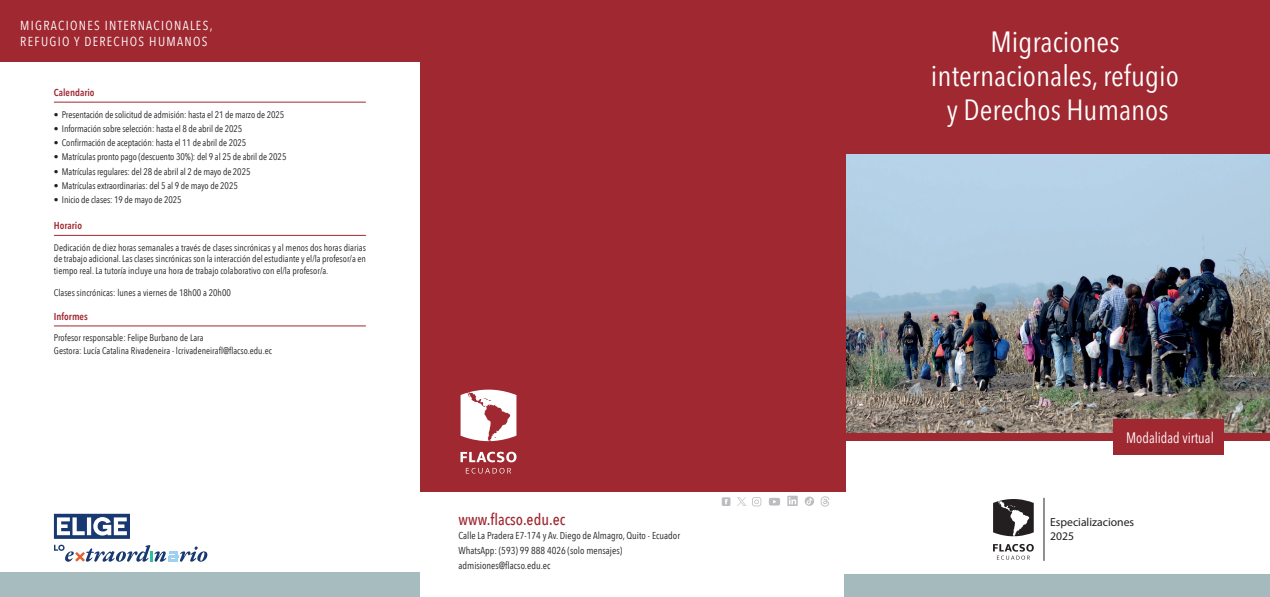
<style>
.page{position:relative;width:1270px;height:597px;background:#fff}
.page>*{position:absolute;margin:0;border:0;box-sizing:border-box;transform-origin:0 0}
.t1{font:29px/34px "Avenir Next Condensed";color:#fff;text-align:center}
.t2{font:500 16px "Avenir Next Condensed";color:#9f2831}
.t3{font:15px "Avenir Next Condensed";color:#fff;scale:.94 1}
.t4{font:13px "Avenir Next Condensed";letter-spacing:.1em;color:#fff}
.t5{font:11.7px/14px "Myriad Pro";color:#231f20}
.t6{font:10px "Avenir Next Condensed";color:#231f20}
.Titulo-1{font:600 10px "Avenir Next Condensed";color:#9f2831}
.texto_principal{font:9.5px/11.4px "Avenir Next Condensed";letter-spacing:-.01em;color:#231f20;text-align:justify}
</style>
<div class="page">
<img style="left:846px;top:153px;width:423px;height:280px">
<div style="left:844px;top:574px;width:425px;height:22px;background:#a4babd"></div>
<svg style="left:993px;top:499px;width:40px;height:37px"></svg>
<svg style="left:993px;top:544px;width:40px;height:15px"></svg>
<hr style="left:1043px;top:497px;width:1px;height:63px;background:#231f20">
<div style="left:844px;top:0;width:425px;height:153px;background:#9f2831"></div>
<div style="left:844px;top:433px;width:425px;height:8px;background:#9f2831"></div>
<div style="left:1113px;top:419px;width:110px;height:35px;background:#9f2831"></div>
<hr style="left:54px;top:102px;width:312px;height:1px;background:#9f2831">
<hr style="left:54px;top:235px;width:312px;height:1px;background:#9f2831">
<hr style="left:54px;top:325px;width:312px;height:1px;background:#9f2831">
<div style="left:0;top:0;width:424px;height:61px;background:#9f2831"></div>
<div style="left:420px;top:0;width:426px;height:491px;background:#9f2831"></div>
<svg style="left:460px;top:389px;width:56px;height:52px"></svg>
<svg style="left:460px;top:451px;width:56px;height:22px"></svg>
<svg style="left:820px;top:496px;width:9px;height:10px"></svg>
<svg style="left:721px;top:497px;width:9px;height:8px"></svg>
<svg style="left:768px;top:497px;width:12px;height:8px"></svg>
<svg style="left:752px;top:497px;width:9px;height:9px"></svg>
<svg style="left:787px;top:495px;width:27px;height:10px"></svg>
<svg style="left:737px;top:497px;width:9px;height:8px"></svg>
<svg style="left:54px;top:513px;width:76px;height:25px"></svg>
<svg style="left:54px;top:544px;width:153px;height:17px"></svg>
<div style="left:0;top:571px;width:420px;height:25px;background:#a5babd"></div>
<p class="t4" style="left:20px;top:14px;width:194px">MIGRACIONES INTERNACIONALES,</p>
<p class="t4" style="left:20px;top:30px;width:188px">REFUGIO Y DERECHOS HUMANOS</p>
<p class="Titulo-1" style="left:54px;top:84px;width:42px">Calendario</p>
<p class="texto_principal" style="left:54px;top:108px;width:232px">• Presentación de solicitud de admisión: hasta el 21 de marzo de 2025</p>
<p class="texto_principal" style="left:54px;top:122px;width:190px">• Información sobre selección: hasta el 8 de abril de 2025</p>
<p class="texto_principal" style="left:54px;top:136px;width:194px">• Confirmación de aceptación: hasta el 11 de abril de 2025</p>
<p class="texto_principal" style="left:54px;top:151px;width:234px">• Matrículas pronto pago (descuento 30%): del 9 al 25 de abril de 2025</p>
<p class="texto_principal" style="left:54px;top:165px;width:198px">• Matrículas regulares: del 28 de abril al 2 de mayo de 2025</p>
<p class="texto_principal" style="left:54px;top:179px;width:185px">• Matrículas extraordinarias: del 5 al 9 de mayo de 2025</p>
<p class="texto_principal" style="left:54px;top:193px;width:129px">• Inicio de clases: 19 de mayo de 2025</p>
<p class="Titulo-1" style="left:54px;top:217px;width:30px">Horario</p>
<p class="texto_principal" style="left:54px;top:241px;width:313px">Dedicación de diez horas semanales a través de clases sincrónicas y al menos dos horas diarias de trabajo adicional. Las clases sincrónicas son la interacción del estudiante y el/la profesor/a en tiempo real. La tutoría incluye una hora de trabajo colaborativo con el/la profesor/a.</p>
<p class="texto_principal" style="left:54px;top:287px;width:178px">Clases sincrónicas: lunes a viernes de 18h00 a 20h00</p>
<p class="Titulo-1" style="left:54px;top:307px;width:35px">Informes</p>
<p class="texto_principal" style="left:54px;top:331px;width:151px">Profesor responsable: Felipe Burbano de Lara</p>
<p class="texto_principal" style="left:54px;top:344px;width:220px">Gestora: Lucía Catalina Rivadeneira - lcrivadeneirafl@flacso.edu.ec</p>
<p class="t2" style="left:458px;top:509px;width:108px">www.flacso.edu.ec</p>
<p class="t6" style="left:458px;top:526px;width:223px">Calle La Pradera E7-174 y Av. Diego de Almagro, Quito - Ecuador</p>
<p class="t6" style="left:458px;top:541px;width:165px">WhatsApp: (593) 99 888 4026 (solo mensajes)</p>
<p class="t6" style="left:458px;top:556px;width:93px">admisiones@flacso.edu.ec</p>
<p class="t1" style="left:931px;top:23px;width:249px">Migraciones internacionales, refugio y Derechos Humanos</p>
<p class="t3" style="left:1126px;top:424px;width:95px">Modalidad virtual</p>
<p class="t5" style="left:1050px;top:514px;width:86px">Especializaciones<br>2025</p>
</div>
